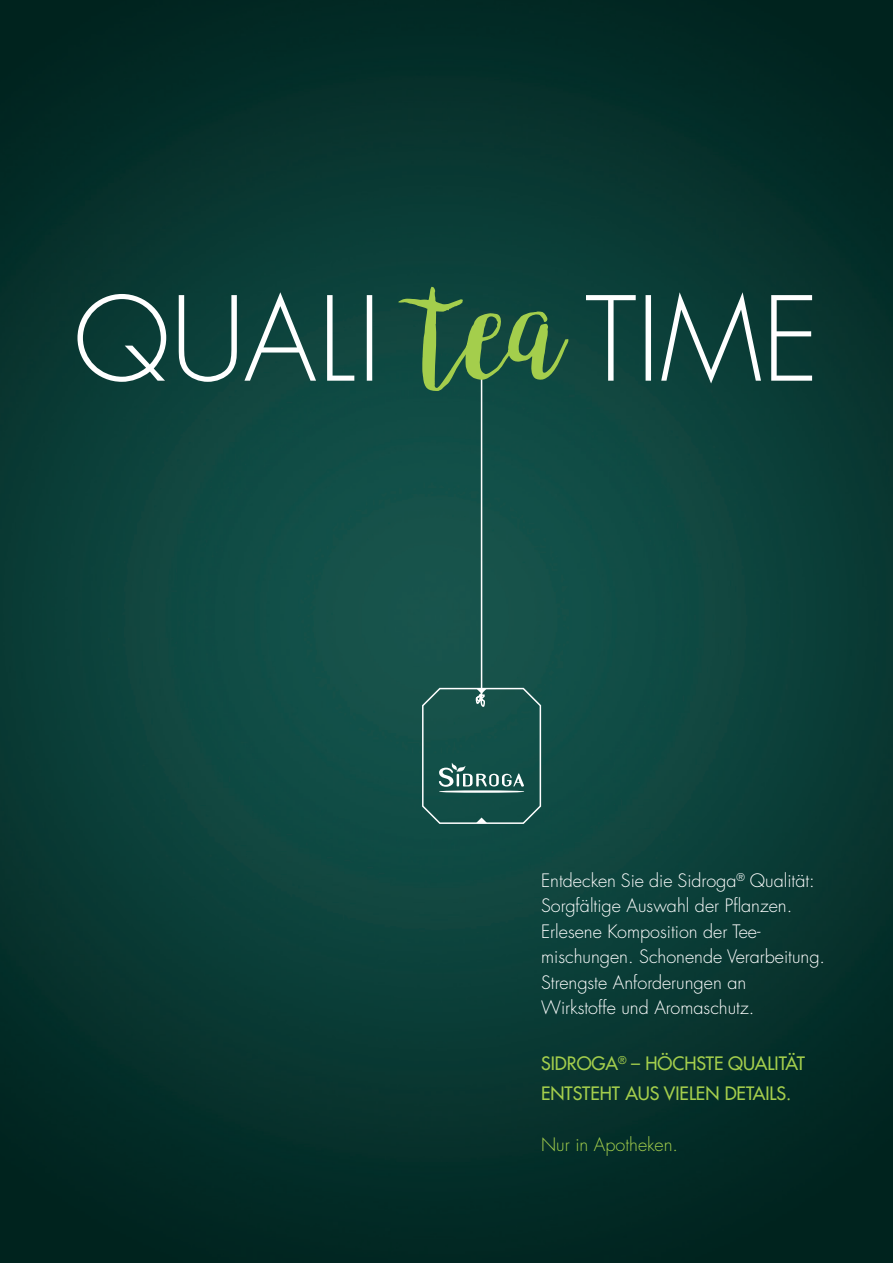
<style>
.page{position:relative;width:893px;height:1263px;background:#fff}
.page>*{position:absolute;margin:0;border:0;box-sizing:border-box;transform-origin:0 0}
.t1{font:300 18px/25.5px "Futura LT Pro";color:#fff}
.t2{font:500 18px/30px "Futura LT Pro";color:#a4ce4c}
.t3{font:300 18px "Futura LT Pro";color:#a4ce4c}
</style>
<div class="page">
<img style="left:0;top:0;width:893px;height:1263px">
<hr style="left:481px;top:376px;width:1px;height:323px;background:#fff">
<svg style="left:421px;top:686px;width:121px;height:139px;background:#275e58"></svg>
<svg style="left:77px;top:292px;width:735px;height:91px;background:#35605b"></svg>
<svg style="left:398px;top:287px;width:170px;height:104px;background:#326642"></svg>
<p class="t1" style="left:541px;top:867px;width:286px">Entdecken Sie die Sidroga<sup>®</sup> Qualität:<br>Sorgfältige Auswahl der Pflanzen.<br>Erlesene Komposition der Tee&shy;mischungen. Schonende Verarbeitung.<br>Strengste Anforderungen an Wirkstoffe und Aromaschutz.</p>
<p class="t2" style="left:541px;top:1047px;width:265px">SIDROGA<sup>®</sup> – HÖCHSTE QUALITÄT<br>ENTSTEHT AUS VIELEN DETAILS.</p>
<p class="t3" style="left:541px;top:1132px;width:139px">Nur in Apotheken.</p>
</div>
